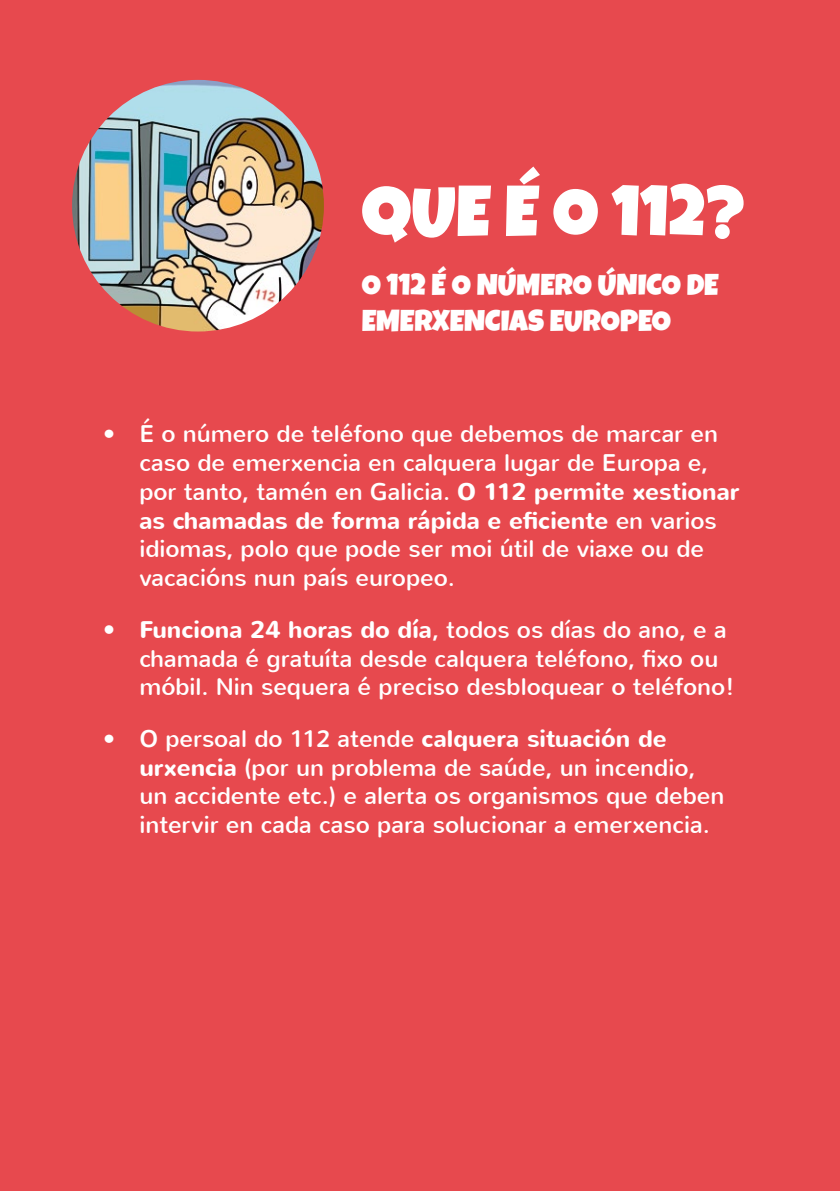
<style>
.page{position:relative;width:840px;height:1191px;background:#fff}
.page>*{position:absolute;margin:0;border:0;box-sizing:border-box;transform-origin:0 0}
.t1{font:71.6px "Luckiest Guy";color:#fff}
.t2{font:30px "Luckiest Guy";color:#fff}
.t3{font:24px/28.8px "Nunito";color:#fff}
.s1{font-weight:700}
</style>
<div class="page">
<div style="left:0;top:0;width:839px;height:1191px;background:#e7494e"></div>
<img style="left:72px;top:80px;width:252px;height:251px;border-radius:126px">
<h1 class="t1" style="left:361px;top:164px;width:384px">QUE É O 112?</h1>
<p class="t2" style="left:361px;top:265px;width:175px">O 112 É O NÚMERO</p>
<p class="t2" style="left:597px;top:265px;width:18px">ÚNICO</p>
<p class="t2" style="left:686px;top:265px;width:17px">DE</p>
<p class="t2" style="left:361px;top:301px;width:34px">EMER</p>
<p class="t2" style="left:432px;top:301px;width:35px">XENCIAS</p>
<p class="t2" style="left:549px;top:301px;width:106px">EUROPEO</p>
<p class="t3" style="left:139px;top:420px;width:601px;text-indent:-36px">• É o número de teléfono que debemos de marcar en caso de emerxencia en calquera lugar de Europa e, por tanto, tamén en Galicia. <span class="s1">O 112 permite xestionar as chamadas de forma rápida e eficiente</span> en varios idiomas, polo que pode ser moi útil de viaxe ou de vacacións nun país europeo.</p>
<p class="t3" style="left:139px;top:615px;width:596px;text-indent:-36px"><span class="s1">• Funciona 24 horas do día</span>, todos os días do ano, e a chamada é gratuíta desde calquera teléfono, fixo ou móbil. Nin sequera é preciso desbloquear o teléfono!</p>
<p class="t3" style="left:139px;top:724px;width:586px;text-indent:-36px">• O persoal do 112 atende <span class="s1">calquera situación de urxencia</span> (por un problema de saúde, un incendio, un accidente etc.) e alerta os organismos que deben intervir en cada caso para solucionar a emerxencia.</p>
</div>
